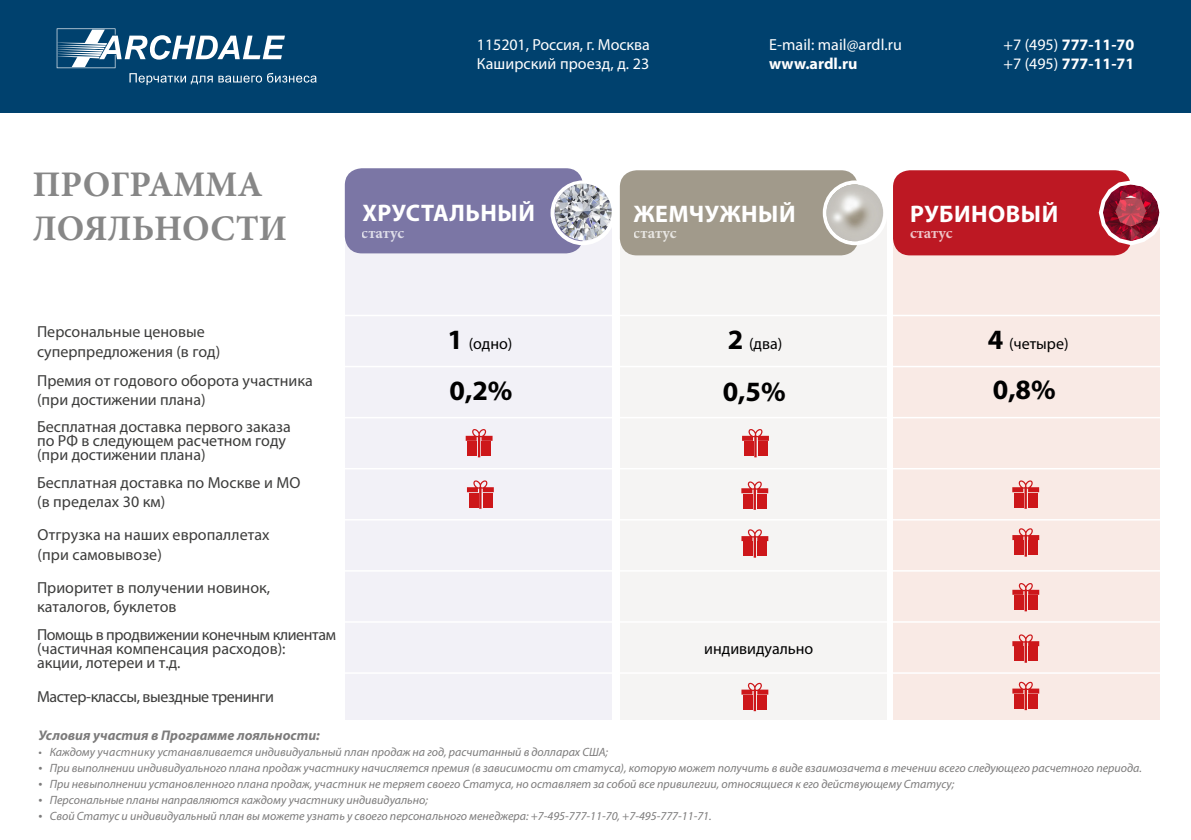
<style>
.page{position:relative;width:1191px;height:840px;background:#fff}
.page>*{position:absolute;margin:0;border:0;box-sizing:border-box;transform-origin:0 0}
.t1{font:700 36px/43.2px "Minion Pro";color:#878787}
.t2{font:700 28px "Myriad Pro";color:#000}
.t3{font:700 24px "Myriad Pro";letter-spacing:.02em;color:#fff}
.t4{font:16px/19.2px "Myriad Pro";color:#3c3c3b}
.t5{font:16px/19.2px "Myriad Pro";letter-spacing:.005em;color:#fff}
.t6{font:700 16px/19.2px "Myriad Pro";color:#fff}
.t7{font:16px "Myriad Pro";color:#000}
.t8{font:16px "Myriad Pro";letter-spacing:-.025em;color:#3c3c3b}
.t9{font:700 16px "Minion Pro";letter-spacing:-.005em;color:#fff}
.t10{font:italic 700 14px "Myriad Pro";color:#7c7b7b}
.t11{font:italic 12px "Myriad Pro";color:#7c7b7b}
.s1{font-weight:400}
.s2{font-weight:700;font-size:28px}
.s3{font-size:14px}
</style>
<div class="page">
<div style="left:620px;top:207px;width:266px;height:512px;background:#f5f4f3"></div>
<div style="left:620px;top:170px;width:238px;height:85px;background:#a19a8b;border-radius:17px"></div>
<div style="left:0;top:0;width:1191px;height:113px;background:#00416e"></div>
<hr style="left:619px;top:314px;width:272px;height:2px;background:#fff">
<hr style="left:619px;top:365px;width:272px;height:2px;background:#fff">
<hr style="left:619px;top:416px;width:272px;height:2px;background:#fff">
<hr style="left:619px;top:467px;width:272px;height:2px;background:#fff">
<hr style="left:619px;top:518px;width:272px;height:2px;background:#fff">
<hr style="left:619px;top:570px;width:272px;height:1px;background:#fff">
<hr style="left:619px;top:621px;width:272px;height:1px;background:#fff">
<hr style="left:619px;top:672px;width:272px;height:1px;background:#fff">
<svg style="left:57px;top:28px;width:260px;height:57px"></svg>
<svg style="left:741px;top:481px;width:27px;height:28px"></svg>
<svg style="left:742px;top:429px;width:27px;height:28px"></svg>
<svg style="left:741px;top:529px;width:27px;height:28px"></svg>
<svg style="left:741px;top:682px;width:27px;height:28px"></svg>
<div style="left:893px;top:207px;width:266px;height:512px;background:#f9eae5"></div>
<div style="left:893px;top:170px;width:238px;height:85px;background:#bd1823;border-radius:17px"></div>
<svg style="left:1096px;top:178px;width:64px;height:85px"></svg>
<hr style="left:891px;top:314px;width:274px;height:2px;background:#fff">
<hr style="left:891px;top:365px;width:274px;height:2px;background:#fff">
<hr style="left:891px;top:416px;width:274px;height:2px;background:#fff">
<hr style="left:891px;top:467px;width:274px;height:2px;background:#fff">
<hr style="left:891px;top:518px;width:274px;height:2px;background:#fff">
<hr style="left:891px;top:570px;width:274px;height:1px;background:#fff">
<hr style="left:891px;top:621px;width:274px;height:1px;background:#fff">
<hr style="left:891px;top:672px;width:274px;height:1px;background:#fff">
<svg style="left:1012px;top:480px;width:27px;height:28px"></svg>
<svg style="left:1012px;top:528px;width:27px;height:28px"></svg>
<svg style="left:1012px;top:583px;width:27px;height:28px"></svg>
<svg style="left:1012px;top:634px;width:27px;height:28px"></svg>
<svg style="left:1012px;top:681px;width:27px;height:28px"></svg>
<div style="left:345px;top:207px;width:266px;height:512px;background:#f2f1f7"></div>
<div style="left:345px;top:168px;width:238px;height:85px;background:#7b76a5;border-radius:17px"></div>
<div style="left:822px;top:180px;width:65px;height:65px;border:4px solid #fff;border-radius:50%"></div>
<hr style="left:344px;top:314px;width:273px;height:2px;background:#fff">
<hr style="left:344px;top:365px;width:273px;height:2px;background:#fff">
<hr style="left:344px;top:416px;width:273px;height:2px;background:#fff">
<hr style="left:344px;top:467px;width:273px;height:2px;background:#fff">
<hr style="left:344px;top:518px;width:273px;height:2px;background:#fff">
<hr style="left:344px;top:570px;width:273px;height:1px;background:#fff">
<hr style="left:344px;top:621px;width:273px;height:1px;background:#fff">
<hr style="left:344px;top:672px;width:273px;height:1px;background:#fff">
<svg style="left:466px;top:429px;width:26px;height:28px"></svg>
<svg style="left:467px;top:480px;width:27px;height:28px"></svg>
<img style="left:826px;top:184px;width:57px;height:57px;border-radius:28px">
<div style="left:550px;top:180px;width:65px;height:65px;border:4px solid #fff;border-radius:50%"></div>
<img style="left:555px;top:183px;width:56px;height:57px;border-radius:28px">
<h3 class="t5" style="left:769px;top:35px;width:134px">E-mail: mail@ardl.ru</h3>
<h3 class="t6" style="left:769px;top:54px;width:90px">www.ardl.ru</h3>
<h3 class="t5" style="left:477px;top:35px;width:174px">115201, Россия, г. Москва<br>Каширский проезд, д. 23</h3>
<h3 class="t6" style="left:1003px;top:34px;width:132px"><span class="s1">+7 (495)</span> 777-11-70 <span class="s1">+7 (495)</span> 777-11-71</h3>
<h1 class="t1" style="left:33px;top:163px;width:256px">ПРОГРАММА<br>ЛОЯЛЬНОСТИ</h1>
<h3 class="t3" style="left:362px;top:197px;width:174px">ХРУСТАЛЬНЫЙ</h3>
<h3 class="t9" style="left:362px;top:222px;width:44px">статус</h3>
<h3 class="t4" style="left:37px;top:322px;width:185px">Персональные ценовые суперпредложения (в год)</h3>
<h3 class="t4" style="left:37px;top:370px;width:277px">Премия от годового оборота участника (при достижении плана)</h3>
<h3 class="t4" style="left:37px;top:418px;width:255px;line-height:14px">Бесплатная доставка первого заказа по РФ в следующем расчетном году (при достижении плана)</h3>
<h3 class="t4" style="left:37px;top:473px;width:265px">Бесплатная доставка по Москве и МО (в пределах 30 км)</h3>
<h3 class="t4" style="left:38px;top:525px;width:233px">Отгрузка на наших европаллетах (при самовывозе)</h3>
<h3 class="t4" style="left:37px;top:577px;width:234px">Приоритет в получении новинок, каталогов, буклетов</h3>
<h3 class="t4" style="left:37px;top:627px;width:300px;line-height:14px">Помощь в продвижении конечным клиентам (частичная компенсация расходов):<br>акции, лотереи и т.д.</h3>
<h3 class="t8" style="left:37px;top:686px;width:238px">Мастер-классы, выездные тренинги</h3>
<h3 class="t7" style="left:447px;top:333px;width:66px"><span class="s2">1</span> (одно)</h3>
<h2 class="t2" style="left:449px;top:372px;width:65px">0,2%</h2>
<h3 class="t3" style="left:634px;top:198px;width:163px">ЖЕМЧУЖНЫЙ</h3>
<h3 class="t9" style="left:634px;top:222px;width:44px">статус</h3>
<h3 class="t7" style="left:728px;top:333px;width:56px"><span class="s2">2</span> (два)</h3>
<h2 class="t2" style="left:722px;top:372px;width:64px">0,5%</h2>
<h3 class="t7" style="left:704px;top:638px;width:111px">индивидуально</h3>
<h3 class="t3" style="left:910px;top:198px;width:149px">РУБИНОВЫЙ</h3>
<h3 class="t9" style="left:910px;top:222px;width:44px">статус</h3>
<h3 class="t7" style="left:987px;top:333px;width:82px"><span class="s2">4</span> (четыре)</h3>
<h2 class="t2" style="left:992px;top:371px;width:65px">0,8%</h2>
<p class="t10" style="left:38px;top:725px;width:283px">Условия участия в Программе лояльности:</p>
<p class="t11" style="left:38px;top:743px;width:571px">• Каждому участнику устанавливается индивидуальный план продаж на год, расчитанный в долларах США;</p>
<p class="t11" style="left:38px;top:759px;width:1105px"><span class="s3">•</span> При выполнении индивидуального плана продаж участнику начисляется премия (в зависимости от статуса), которую может получить в виде взаимозачета в течении всего следующего расчетного периода.</p>
<p class="t11" style="left:38px;top:775px;width:917px"><span class="s3">•</span> При невыполнении установленного плана продаж, участник не теряет своего Статуса, но оставляет за собой все привилегии, относящиеся к его действующему Статусу;</p>
<p class="t11" style="left:38px;top:791px;width:391px"><span class="s3">•</span> Персональные планы направляются каждому участнику индивидуально;</p>
<p class="t11" style="left:38px;top:807px;width:675px"><span class="s3">•</span> Свой Статус и индивидуальный план вы можете узнать у своего персонального менеджера: +7-495-777-11-70, +7-495-777-11-71.</p>
</div>
